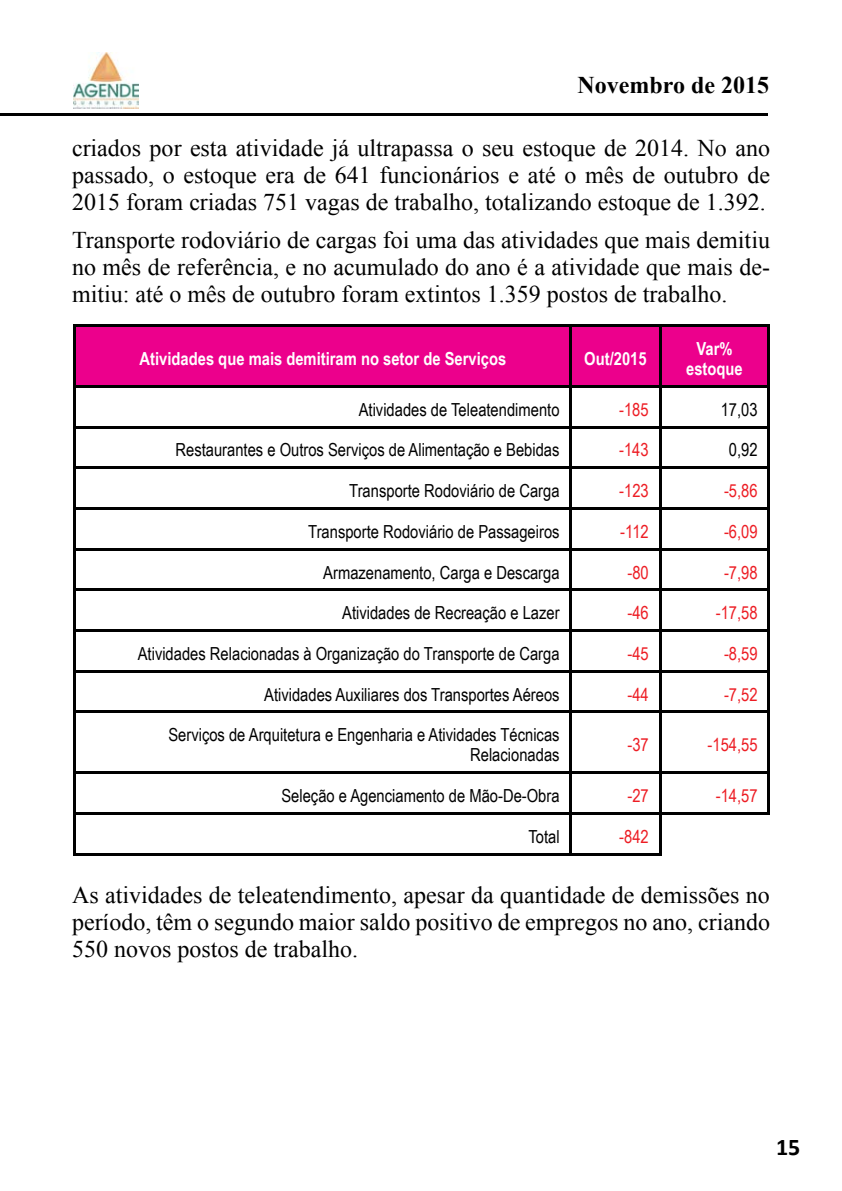
<style>
.page{position:relative;width:842px;height:1191px;background:#fff}
.page>*{position:absolute;margin:0;border:0;box-sizing:border-box;transform-origin:0 0}
.t1{font:24px/27px "Times New Roman";color:#000;text-align:justify}
.t2{font:700 24px "Times New Roman";color:#000}
.t3{font:700 24px "Calibri";color:#000}
.t4{font:18px/20px "Arial Narrow";color:#000;text-align:right}
.t5{font:18px "Arial Narrow";color:#ed1d24}
.t6{font:700 18px/20px "Arial Narrow";color:#fff;text-align:center}
</style>
<div class="page">
<hr style="left:0;top:114px;width:767px;height:2px;background:#000">
<img style="left:73px;top:52px;width:66px;height:57px">
<div style="left:76px;top:327px;width:692px;height:58px;background:#ec008c"></div>
<svg style="left:76px;top:387px;width:693px;height:467px"></svg>
<svg style="left:76px;top:428px;width:692px;height:384px"></svg>
<hr style="left:74px;top:325px;width:497px;height:2px;background:#000">
<hr style="left:74px;top:327px;width:2px;height:58px;background:#000">
<hr style="left:571px;top:325px;width:89px;height:2px;background:#000">
<hr style="left:570px;top:327px;width:2px;height:58px;background:#000">
<hr style="left:660px;top:325px;width:110px;height:2px;background:#000">
<hr style="left:659px;top:327px;width:2px;height:58px;background:#000">
<hr style="left:768px;top:327px;width:2px;height:58px;background:#000">
<hr style="left:74px;top:385px;width:497px;height:2px;background:#000">
<hr style="left:74px;top:387px;width:2px;height:39px;background:#000">
<hr style="left:571px;top:385px;width:89px;height:2px;background:#000">
<hr style="left:570px;top:387px;width:2px;height:39px;background:#000">
<hr style="left:660px;top:385px;width:110px;height:2px;background:#000">
<hr style="left:659px;top:387px;width:2px;height:39px;background:#000">
<hr style="left:768px;top:387px;width:2px;height:39px;background:#000">
<hr style="left:74px;top:426px;width:497px;height:2px;background:#000">
<hr style="left:74px;top:428px;width:2px;height:39px;background:#000">
<hr style="left:571px;top:426px;width:89px;height:2px;background:#000">
<hr style="left:570px;top:428px;width:2px;height:39px;background:#000">
<hr style="left:660px;top:426px;width:110px;height:2px;background:#000">
<hr style="left:659px;top:428px;width:2px;height:39px;background:#000">
<hr style="left:768px;top:428px;width:2px;height:39px;background:#000">
<hr style="left:74px;top:467px;width:497px;height:2px;background:#000">
<hr style="left:74px;top:469px;width:2px;height:38px;background:#000">
<hr style="left:571px;top:467px;width:89px;height:2px;background:#000">
<hr style="left:570px;top:469px;width:2px;height:38px;background:#000">
<hr style="left:660px;top:467px;width:110px;height:2px;background:#000">
<hr style="left:659px;top:469px;width:2px;height:38px;background:#000">
<hr style="left:768px;top:469px;width:2px;height:38px;background:#000">
<hr style="left:74px;top:507px;width:497px;height:2px;background:#000">
<hr style="left:74px;top:509px;width:2px;height:39px;background:#000">
<hr style="left:571px;top:507px;width:89px;height:2px;background:#000">
<hr style="left:570px;top:509px;width:2px;height:39px;background:#000">
<hr style="left:660px;top:507px;width:110px;height:2px;background:#000">
<hr style="left:659px;top:509px;width:2px;height:39px;background:#000">
<hr style="left:768px;top:509px;width:2px;height:39px;background:#000">
<hr style="left:74px;top:548px;width:497px;height:2px;background:#000">
<hr style="left:74px;top:550px;width:2px;height:39px;background:#000">
<hr style="left:571px;top:548px;width:89px;height:2px;background:#000">
<hr style="left:570px;top:550px;width:2px;height:39px;background:#000">
<hr style="left:660px;top:548px;width:110px;height:2px;background:#000">
<hr style="left:659px;top:550px;width:2px;height:39px;background:#000">
<hr style="left:768px;top:550px;width:2px;height:39px;background:#000">
<hr style="left:74px;top:589px;width:497px;height:2px;background:#000">
<hr style="left:74px;top:591px;width:2px;height:38px;background:#000">
<hr style="left:571px;top:589px;width:89px;height:2px;background:#000">
<hr style="left:570px;top:591px;width:2px;height:38px;background:#000">
<hr style="left:660px;top:589px;width:110px;height:2px;background:#000">
<hr style="left:659px;top:591px;width:2px;height:38px;background:#000">
<hr style="left:768px;top:591px;width:2px;height:38px;background:#000">
<hr style="left:74px;top:629px;width:497px;height:2px;background:#000">
<hr style="left:74px;top:631px;width:2px;height:39px;background:#000">
<hr style="left:571px;top:629px;width:89px;height:2px;background:#000">
<hr style="left:570px;top:631px;width:2px;height:39px;background:#000">
<hr style="left:660px;top:629px;width:110px;height:2px;background:#000">
<hr style="left:659px;top:631px;width:2px;height:39px;background:#000">
<hr style="left:768px;top:631px;width:2px;height:39px;background:#000">
<hr style="left:74px;top:670px;width:497px;height:2px;background:#000">
<hr style="left:74px;top:672px;width:2px;height:39px;background:#000">
<hr style="left:571px;top:670px;width:89px;height:2px;background:#000">
<hr style="left:570px;top:672px;width:2px;height:39px;background:#000">
<hr style="left:660px;top:670px;width:110px;height:2px;background:#000">
<hr style="left:659px;top:672px;width:2px;height:39px;background:#000">
<hr style="left:768px;top:672px;width:2px;height:39px;background:#000">
<hr style="left:74px;top:711px;width:497px;height:2px;background:#000">
<hr style="left:74px;top:713px;width:2px;height:58px;background:#000">
<hr style="left:571px;top:711px;width:89px;height:2px;background:#000">
<hr style="left:570px;top:713px;width:2px;height:58px;background:#000">
<hr style="left:660px;top:711px;width:110px;height:2px;background:#000">
<hr style="left:659px;top:713px;width:2px;height:58px;background:#000">
<hr style="left:768px;top:713px;width:2px;height:58px;background:#000">
<hr style="left:74px;top:771px;width:497px;height:2px;background:#000">
<hr style="left:74px;top:773px;width:2px;height:39px;background:#000">
<hr style="left:571px;top:771px;width:89px;height:2px;background:#000">
<hr style="left:570px;top:773px;width:2px;height:39px;background:#000">
<hr style="left:660px;top:771px;width:110px;height:2px;background:#000">
<hr style="left:659px;top:773px;width:2px;height:39px;background:#000">
<hr style="left:768px;top:773px;width:2px;height:39px;background:#000">
<hr style="left:74px;top:812px;width:497px;height:2px;background:#000">
<hr style="left:74px;top:814px;width:2px;height:39px;background:#000">
<hr style="left:571px;top:812px;width:89px;height:2px;background:#000">
<hr style="left:570px;top:814px;width:2px;height:39px;background:#000">
<hr style="left:660px;top:812px;width:110px;height:2px;background:#000">
<hr style="left:659px;top:814px;width:2px;height:39px;background:#000">
<hr style="left:74px;top:853px;width:497px;height:2px;background:#000">
<hr style="left:571px;top:853px;width:90px;height:2px;background:#000">
<p class="t2" style="left:577px;top:68px;width:193px">Novembro de 2015</p>
<p class="t1" style="left:72px;top:134px;width:699px">criados por esta atividade já ultrapassa o seu estoque de 2014. No ano passado, o estoque era de 641 funcionários e até o mês de outubro de 2015 foram criadas 751 vagas de trabalho, totalizando estoque de 1.392.</p>
<p class="t1" style="left:72px;top:226px;width:699px">Transporte rodoviário de cargas foi uma das atividades que mais demitiu no mês de referência, e no acumulado do ano é a atividade que mais de&shy;mitiu: até o mês de outubro foram extintos 1.359 postos de trabalho.</p>
<p class="t6" style="left:140px;top:348px;width:368px">Atividades que mais demitiram no setor de Serviços</p>
<p class="t6" style="left:584px;top:348px;width:64px">Out/2015</p>
<p class="t6" style="left:686px;top:338px;width:58px">Var% estoque</p>
<p class="t4" style="left:359px;top:399px;width:202px">Atividades de Teleatendimento</p>
<p class="t5" style="left:619px;top:396px;width:31px">-185</p>
<p class="t4" style="left:721px;top:399px;width:38px">17,03</p>
<p class="t4" style="left:176px;top:439px;width:386px">Restaurantes e Outros Serviços de Alimentação e Bebidas</p>
<p class="t5" style="left:619px;top:437px;width:31px">-143</p>
<p class="t4" style="left:729px;top:439px;width:30px">0,92</p>
<p class="t4" style="left:349px;top:480px;width:212px">Transporte Rodoviário de Carga</p>
<p class="t5" style="left:619px;top:477px;width:31px">-123</p>
<p class="t5" style="left:724px;top:477px;width:35px">-5,86</p>
<p class="t4" style="left:308px;top:521px;width:253px">Transporte Rodoviário de Passageiros</p>
<p class="t5" style="left:620px;top:518px;width:30px">-112</p>
<p class="t5" style="left:724px;top:518px;width:35px">-6,09</p>
<p class="t4" style="left:323px;top:561px;width:238px">Armazenamento, Carga e Descarga</p>
<p class="t5" style="left:627px;top:559px;width:23px">-80</p>
<p class="t5" style="left:724px;top:559px;width:35px">-7,98</p>
<p class="t4" style="left:342px;top:602px;width:219px">Atividades de Recreação e Lazer</p>
<p class="t5" style="left:627px;top:599px;width:23px">-46</p>
<p class="t5" style="left:716px;top:599px;width:43px">-17,58</p>
<p class="t4" style="left:138px;top:643px;width:423px">Atividades Relacionadas à Organização do Transporte de Carga</p>
<p class="t5" style="left:627px;top:640px;width:23px">-45</p>
<p class="t5" style="left:724px;top:640px;width:35px">-8,59</p>
<p class="t4" style="left:264px;top:683px;width:297px">Atividades Auxiliares dos Transportes Aéreos</p>
<p class="t5" style="left:627px;top:681px;width:23px">-44</p>
<p class="t5" style="left:724px;top:681px;width:35px">-7,52</p>
<p class="t4" style="left:168px;top:724px;width:393px">Serviços de Arquitetura e Engenharia e Atividades Técnicas<br>Relacionadas</p>
<p class="t5" style="left:627px;top:731px;width:23px">-37</p>
<p class="t5" style="left:708px;top:731px;width:52px">-154,55</p>
<p class="t4" style="left:281px;top:785px;width:280px">Seleção e Agenciamento de Mão-De-Obra</p>
<p class="t5" style="left:627px;top:782px;width:23px">-27</p>
<p class="t5" style="left:716px;top:782px;width:43px">-14,57</p>
<p class="t4" style="left:528px;top:825px;width:33px">Total</p>
<p class="t5" style="left:619px;top:823px;width:31px">-842</p>
<p class="t1" style="left:72px;top:880px;width:699px">As atividades de teleatendimento, apesar da quantidade de demissões no período, têm o segundo maior saldo positivo de empregos no ano, criando 550 novos postos de trabalho.</p>
<p class="t3" style="left:776px;top:1131px;width:26px">15</p>
</div>
